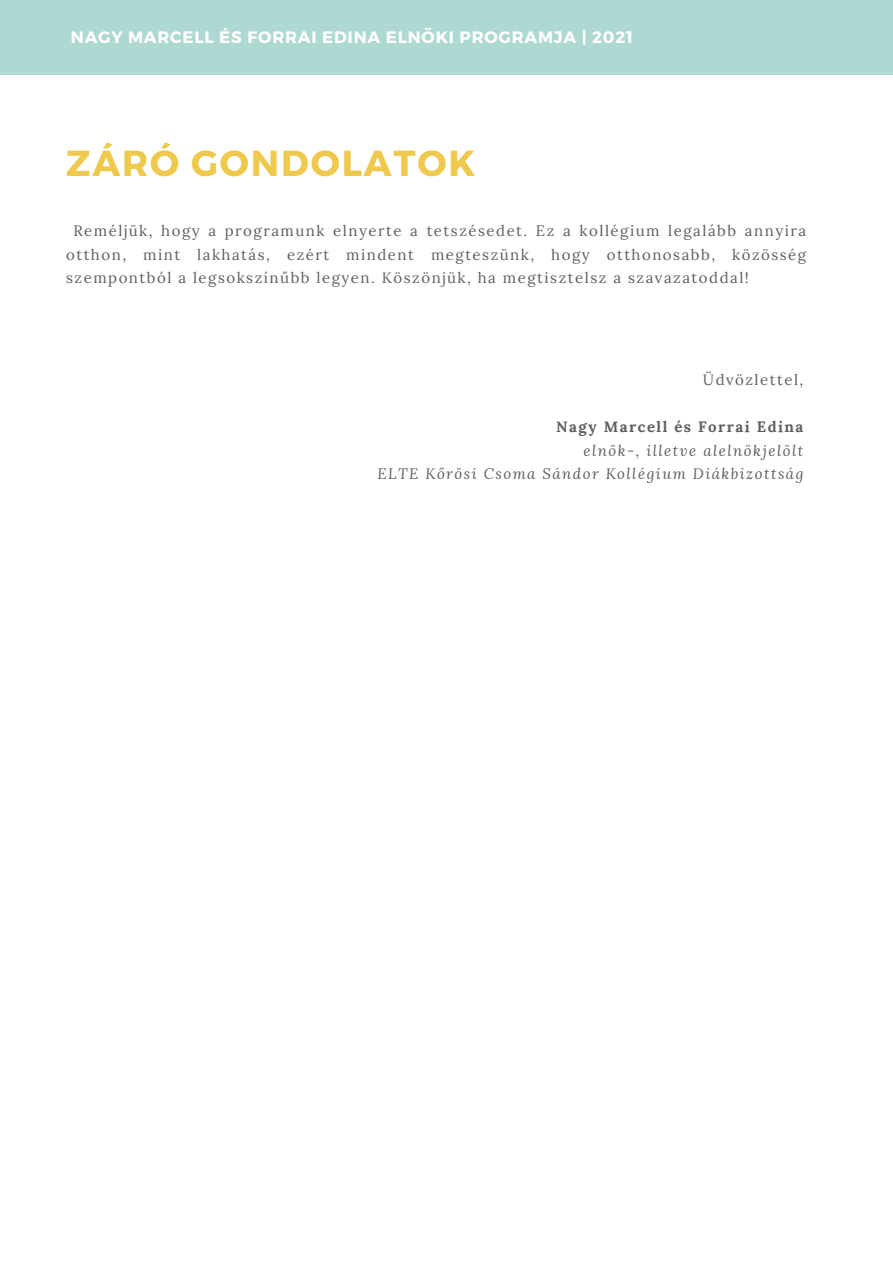
<style>
.page{position:relative;width:893px;height:1264px;background:#fff}
.page>*{position:absolute;margin:0;border:0;box-sizing:border-box;transform-origin:0 0}
.t1{font:700 36.15px "Montserrat";letter-spacing:.05em;color:#eec94d}
.t2{font:700 16.5px "Montserrat";letter-spacing:.05em;color:#fff}
.t3{font:15px/23.5px "Lora";letter-spacing:.1em;color:#5e5e5e;text-align:justify}
.t4{font:italic 15px "Lora";letter-spacing:.1em;color:#5e5e5e}
.t5{font:700 15px "Lora";letter-spacing:.1em;color:#5e5e5e}
</style>
<div class="page">
<div style="left:0;top:0;width:892px;height:74px;background:#add9d2"></div>
<p class="t2" style="left:71px;top:27px;width:563px">NAGY MARCELL ÉS FORRAI EDINA ELNÖKI PROGRAMJA | 2021</p>
<p class="t1" style="left:66px;top:140px;width:411px">ZÁRÓ GONDOLATOK</p>
<p class="t3" style="left:66px;top:219px;width:741px;text-indent:7px">Reméljük, hogy a programunk elnyerte a tetszésedet. Ez a kollégium legalább annyira otthon, mint lakhatás, ezért mindent megteszünk, hogy otthonosabb, közösség szempontból a legsokszínűbb legyen. Köszönjük, ha megtisztelsz a szavazatoddal!</p>
<p class="t3" style="left:702px;top:367px;width:102px">Üdvözlettel,</p>
<p class="t5" style="left:556px;top:417px;width:249px">Nagy Marcell és Forrai Edina</p>
<p class="t4" style="left:583px;top:440px;width:221px">elnök-, illetve alelnökjelölt</p>
<p class="t4" style="left:377px;top:464px;width:427px">ELTE Kőrösi Csoma Sándor Kollégium Diákbizottság</p>
</div>
